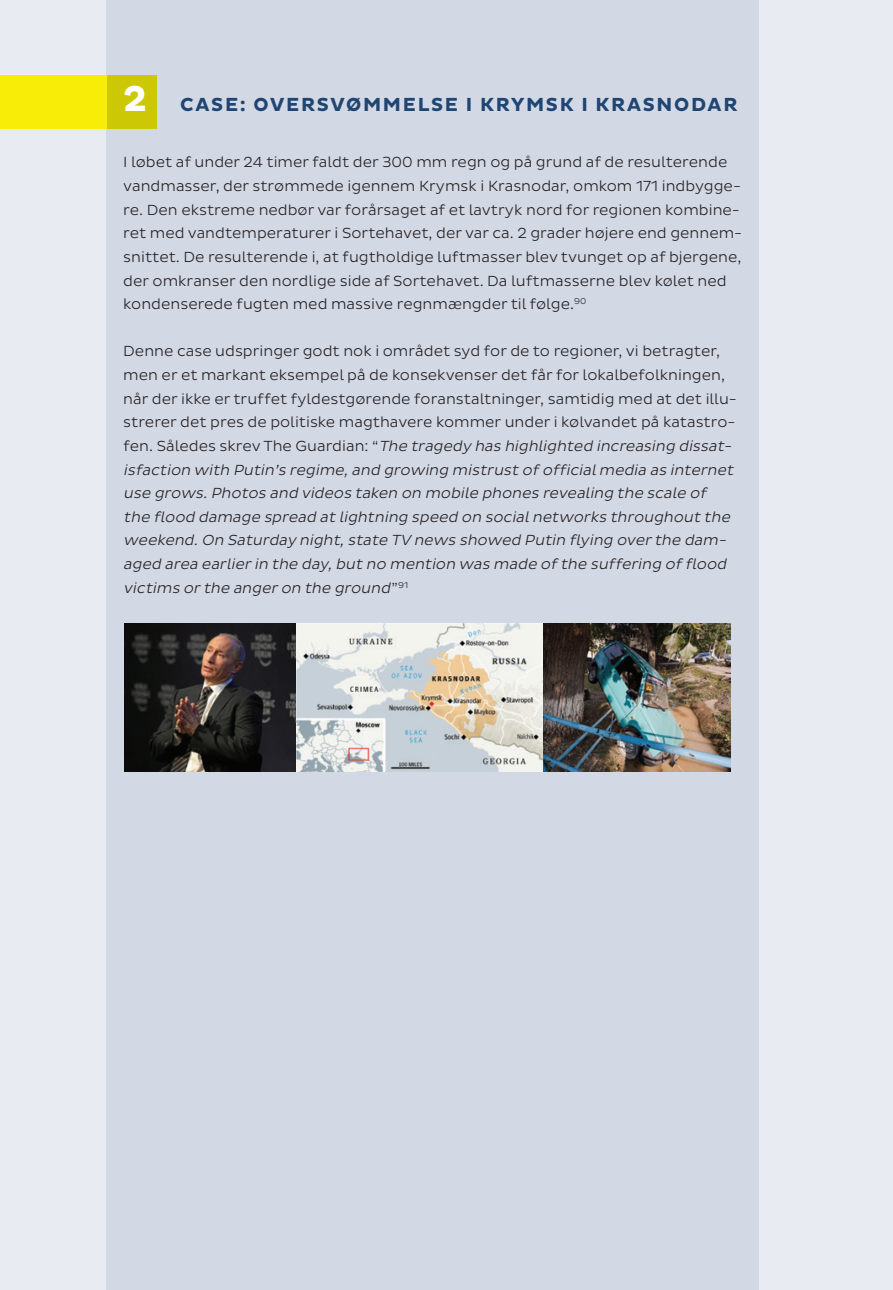
<style>
.page{position:relative;width:893px;height:1290px;background:#e8ebf2}
.page>*{position:absolute;margin:0;border:0;box-sizing:border-box;transform-origin:0 0}
.Case_01{font:700 36.75px "Pluto Sans";color:#fff}
.Case_01-2{font:700 19.25px "Pluto Sans";letter-spacing:.09em;color:#1f4573}
.Case{font:italic 300 14.88px/23.6px "Pluto Sans";color:#231f20}
.Case-2{font:300 14.88px/23.6px "Pluto Sans";color:#231f20}
.s1{font-style:normal}
</style>
<div class="page">
<div style="left:107px;top:0;width:652px;height:1290px;background:#d3d8e5"></div>
<img style="left:125px;top:624px;width:172px;height:147px">
<img style="left:297px;top:624px;width:434px;height:147px">
<div style="left:107px;top:75px;width:50px;height:53px;background:#ccc806"></div>
<div style="left:0;top:75px;width:107px;height:53px;background:#f7ed07"></div>
<p class="Case_01" style="left:123px;top:77px;width:25px">2</p>
<p class="Case_01-2" style="left:180px;top:93px;width:559px">CASE: OVERSVØMMELSE I KRYMSK I KRASNODAR</p>
<p class="Case-2" style="left:123px;top:151px;width:621px">I løbet af under 24 timer faldt der 300 mm regn og på grund af de resulterende vandmasser, der strømmede igennem Krymsk i Krasnodar, omkom 171 indbygge&shy;re. Den ekstreme nedbør var forårsaget af et lavtryk nord for regionen kombine&shy;ret med vandtemperaturer i Sortehavet, der var ca. 2 grader højere end gennem&shy;snittet. De resulterende i, at fugtholdige luftmasser blev tvunget op af bjergene, der omkranser den nordlige side af Sortehavet. Da luftmasserne blev kølet ned kondenserede fugten med massive regnmængder til følge.<sup>90</sup></p>
<p class="Case" style="left:123px;top:340px;width:615px"><span class="s1">Denne case udspringer godt nok i området syd for de to regioner, vi betragter, men er et markant eksempel på de konsekvenser det får for lokalbefolkningen, når der ikke er truffet fyldestgørende foranstaltninger, samtidig med at det illu&shy;strerer det pres de politiske magthavere kommer under i kølvandet på katastro&shy;fe n . S å le d e s s k re v T h e G u a rd i a n : “</span> The tragedy has highlighted increasing dissat&shy;isfaction with Putin’s regime,and growing mistrust ofofficialmedia as internet use grows.Photos and videos taken on mobile phones revealing the scale of the flood damage spread at lightning speed on socialnetworks throughout the weekend.On Saturday night,state TV news showed Putin flying overthe dam&shy;aged area earlierin the day,but no mention was made ofthe suffering offlood victims orthe angeron the ground<span class="s1">”</span> <sup>9</sup> <sup>1</sup></p>
</div>
